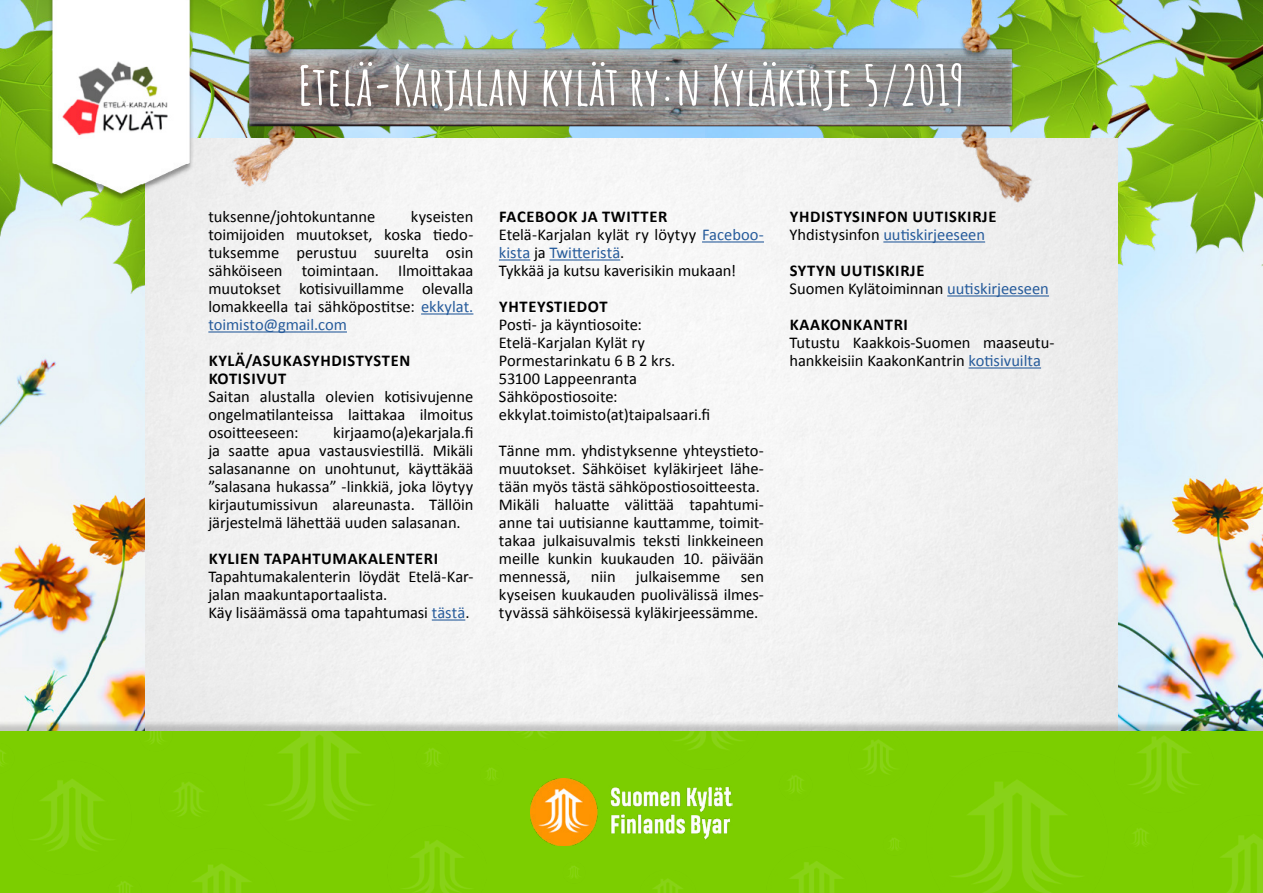
<style>
.page{position:relative;width:1263px;height:893px;background:#fff}
.page>*{position:absolute;margin:0;border:0;box-sizing:border-box;transform-origin:0 0}
.t1{font:700 54px "Amatic SC";color:#fff}
.t2{font:16.5px/18px "Calibri";letter-spacing:-.005em;color:#000}
.t3{font:700 16.5px/18px "Calibri";letter-spacing:.04em;color:#000}
.s1{color:#265b9b}
.s2{font-weight:700}
.s3{font-weight:400}
.s4{font-weight:400;color:#265b9b}
</style>
<div class="page">
<img style="left:1117px;top:293px;width:146px;height:428px">
<img style="left:0;top:293px;width:145px;height:428px">
<img style="left:0;top:0;width:1263px;height:293px">
<div style="left:145px;top:213px;width:972px;height:508px;background:#f3f3f3"></div>
<img style="left:132px;top:0;width:999px;height:213px">
<img style="left:47px;top:0;width:148px;height:204px">
<div style="left:0;top:721px;width:1263px;height:172px;background:#000;opacity:.2"></div>
<div style="left:0;top:731px;width:1263px;height:162px;background:#7cce00"></div>
<img style="left:530px;top:779px;width:203px;height:67px">
<img style="left:902px;top:726px;width:227px;height:167px">
<img style="left:172px;top:782px;width:33px;height:34px">
<img style="left:861px;top:731px;width:53px;height:61px">
<img style="left:653px;top:879px;width:30px;height:14px">
<img style="left:517px;top:731px;width:37px;height:7px">
<img style="left:1120px;top:824px;width:29px;height:32px">
<img style="left:788px;top:775px;width:16px;height:18px">
<img style="left:890px;top:834px;width:18px;height:23px">
<img style="left:570px;top:866px;width:9px;height:12px">
<img style="left:487px;top:768px;width:9px;height:12px">
<img style="left:425px;top:748px;width:16px;height:18px">
<img style="left:119px;top:888px;width:11px;height:5px">
<img style="left:148px;top:731px;width:16px;height:13px">
<img style="left:268px;top:731px;width:103px;height:89px">
<img style="left:403px;top:840px;width:68px;height:53px">
<img style="left:646px;top:731px;width:97px;height:49px">
<img style="left:0;top:750px;width:133px;height:138px">
<img style="left:192px;top:864px;width:59px;height:29px">
<img style="left:790px;top:861px;width:54px;height:32px">
<img style="left:1220px;top:834px;width:43px;height:59px">
<img style="left:1101px;top:731px;width:98px;height:93px">
<hr style="left:421px;top:313px;width:52px;height:2px;background:#265b9b">
<hr style="left:208px;top:331px;width:139px;height:2px;background:#265b9b">
<hr style="left:432px;top:619px;width:33px;height:2px;background:#265b9b">
<hr style="left:702px;top:241px;width:62px;height:2px;background:#265b9b">
<hr style="left:499px;top:259px;width:31px;height:2px;background:#265b9b">
<hr style="left:549px;top:259px;width:71px;height:2px;background:#265b9b">
<hr style="left:883px;top:241px;width:102px;height:2px;background:#265b9b">
<hr style="left:947px;top:295px;width:102px;height:2px;background:#265b9b">
<hr style="left:968px;top:367px;width:73px;height:2px;background:#265b9b">
<h1 class="t1" style="left:298px;top:44px;width:669px">Etelä-Karjalan kylät ry:n Kyläkirje 5/2019</h1>
<p class="t2" style="left:208px;top:207px;width:168px">tuksenne/johtokuntanne</p>
<p class="t2" style="left:208px;top:207px;width:267px;text-align:justify;text-indent:202px">kyseisten toimijoiden muutokset, koska tiedo&shy;tuksemme perustuu suurelta osin sähköiseen toimintaan. Ilmoittakaa muutokset kotisivuillamme olevalla lomakkeella tai sähköpostitse: <span class="s1">ekkylat. toimisto@gmail.com</span></p>
<p class="t3" style="left:209px;top:351px;width:203px">KYLÄ/ASUKASYHDISTYSTEN<br>KOTISIVUT</p>
<p class="t2" style="left:208px;top:387px;width:267px;text-align:justify">Saitan alustalla olevien kotisivujenne ongelmatilanteissa laittakaa ilmoitus osoitteeseen:</p>
<p class="t2" style="left:208px;top:423px;width:267px;text-align:justify;text-indent:125px">kirjaamo(a)ekarjala.fi ja saatte apua vastausviestillä. Mikäli salasananne on unohtunut, käyttäkää ”salasana hukassa” -linkkiä, joka löytyy kirjautumissivun alareunasta. Tällöin järjestelmä lähettää uuden salasanan.</p>
<p class="t3" style="left:209px;top:549px;width:231px">KYLIEN TAPAHTUMAKALENTERI</p>
<p class="t2" style="left:208px;top:567px;width:267px">Tapahtumakalenterin löydät Etelä-Kar&shy;jalan maakuntaportaalista.<br>Käy lisäämässä oma tapahtumasi <span class="s1">tästä</span>.</p>
<p class="t2" style="left:499px;top:207px;width:267px"><span class="s2">FACEBOOK JA TWITTER<br></span>Etelä-Karjalan kylät ry löytyy <span class="s1">Faceboo&shy;kista</span> ja <span class="s1">Twitteristä</span>.<br>Tykkää ja kutsu kaverisikin mukaan!</p>
<p class="t3" style="left:499px;top:297px;width:110px">YHTEYSTIEDOT</p>
<p class="t2" style="left:499px;top:315px;width:213px">Posti- ja käyntiosoite:<br>Etelä-Karjalan Kylät ry<br>Pormestarinkatu 6 B 2 krs.<br>53100 Lappeenranta<br>Sähköpostiosoite: ekkylat.toimisto(at)taipalsaari.fi</p>
<p class="t2" style="left:499px;top:441px;width:267px">Tänne mm. yhdistyksenne yhteystieto&shy;muutokset. Sähköiset kyläkirjeet lähe&shy;tään myös tästä sähköpostiosoitteesta.<br>Mikäli haluatte välittää tapahtumi&shy;anne tai uutisianne kauttamme, toimit&shy;takaa julkaisuvalmis teksti linkkeineen meille kunkin kuukauden 10. päivään mennessä, niin julkaisemme sen kyseisen kuukauden puolivälissä ilmes&shy;tyvässä sähköisessä kyläkirjeessämme.</p>
<p class="t3" style="left:789px;top:207px;width:208px">YHDISTYSINFON UUTISKIRJE<br><span class="s3">Yhdistysinfon</span> <span class="s4">uutiskirjeeseen</span></p>
<p class="t2" style="left:789px;top:261px;width:261px"><span class="s2">SYTYN UUTISKIRJE<br></span>Suomen Kylätoiminnan <span class="s1">uutiskirjeeseen</span></p>
<p class="t3" style="left:790px;top:315px;width:120px">KAAKONKANTRI</p>
<p class="t2" style="left:789px;top:333px;width:267px">Tutustu Kaakkois-Suomen maaseutu&shy;hankkeisiin KaakonKantrin <span class="s1">kotisivuilta</span></p>
</div>
